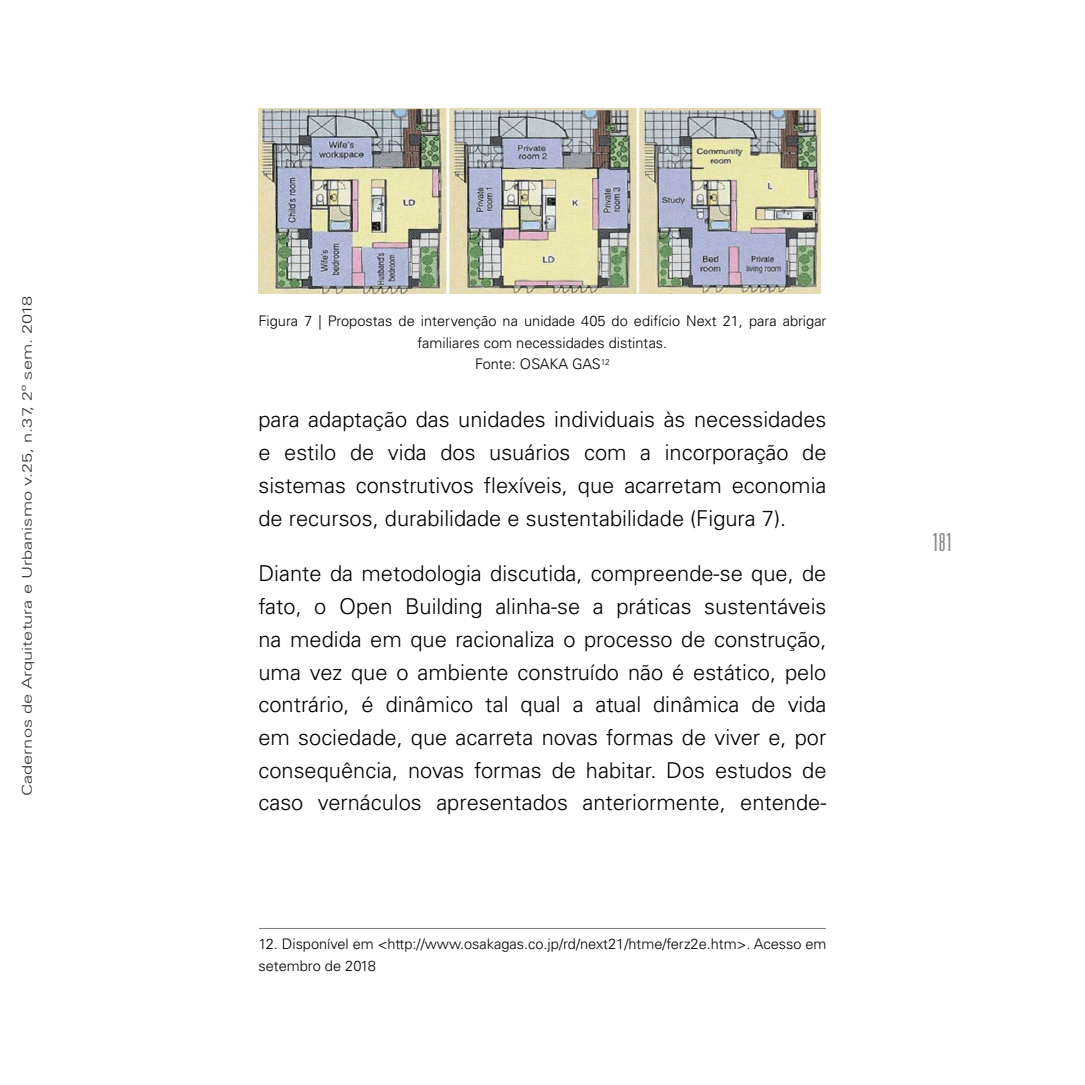
<style>
.page{position:relative;width:1085px;height:1085px;background:#fff}
.page>*{position:absolute;margin:0;border:0;box-sizing:border-box;transform-origin:0 0}
.t1{font:300 ultra-condensed 24.75px "Univers LT Std";color:#858585}
.t2{font:300 21.82px/32.6px "Univers LT Std";color:#000;text-align:justify}
.t3{font:300 14.62px/21.8px "Univers LT Std";color:#000;text-align:center}
.t4{font:300 13.5px "Univers LT Std";color:#333;scale:1.35 1}
</style>
<div class="page">
<hr style="left:259px;top:927px;width:566px;height:1px;background:#797979">
<img style="left:258px;top:108px;width:562px;height:185px">
<p class="t4" style="left:19px;top:796px;width:372px;rotate:-90deg">Cadernos de Arquitetura e Urbanismo v.25, n.37, 2º sem. 2018</p>
<p class="t3" style="left:258px;top:309px;width:569px">Figura 7 | Propostas de intervenção na unidade 405 do edifício Next 21, para abrigar familiares com necessidades distintas.<br>Fonte: OSAKA GAS<sup>12</sup></p>
<p class="t2" style="left:258px;top:403px;width:569px">para adaptação das unidades individuais às necessidades e estilo de vida dos usuários com a incorporação de sistemas construtivos flexíveis, que acarretam economia de recursos, durabilidade e sustentabilidade (Figura 7).</p>
<p class="t2" style="left:258px;top:557px;width:569px">Diante da metodologia discutida, compreende-se que, de fato, o Open Building alinha-se a práticas sustentáveis na medida em que racionaliza o processo de construção, uma vez que o ambiente construído não é estático, pelo contrário, é dinâmico tal qual a atual dinâmica de vida em sociedade, que acarreta novas formas de viver e, por consequência, novas formas de habitar. Dos estudos de caso vernáculos apresentados anteriormente, entende-</p>
<p class="t3" style="left:258px;top:932px;width:569px;text-align:left">12. Disponível em &lt;http://www.osakagas.co.jp/rd/next21/htme/ferz2e.htm&gt;. Acesso em setembro de 2018</p>
<p class="t1" style="left:931px;top:529px;width:22px">181</p>
</div>
